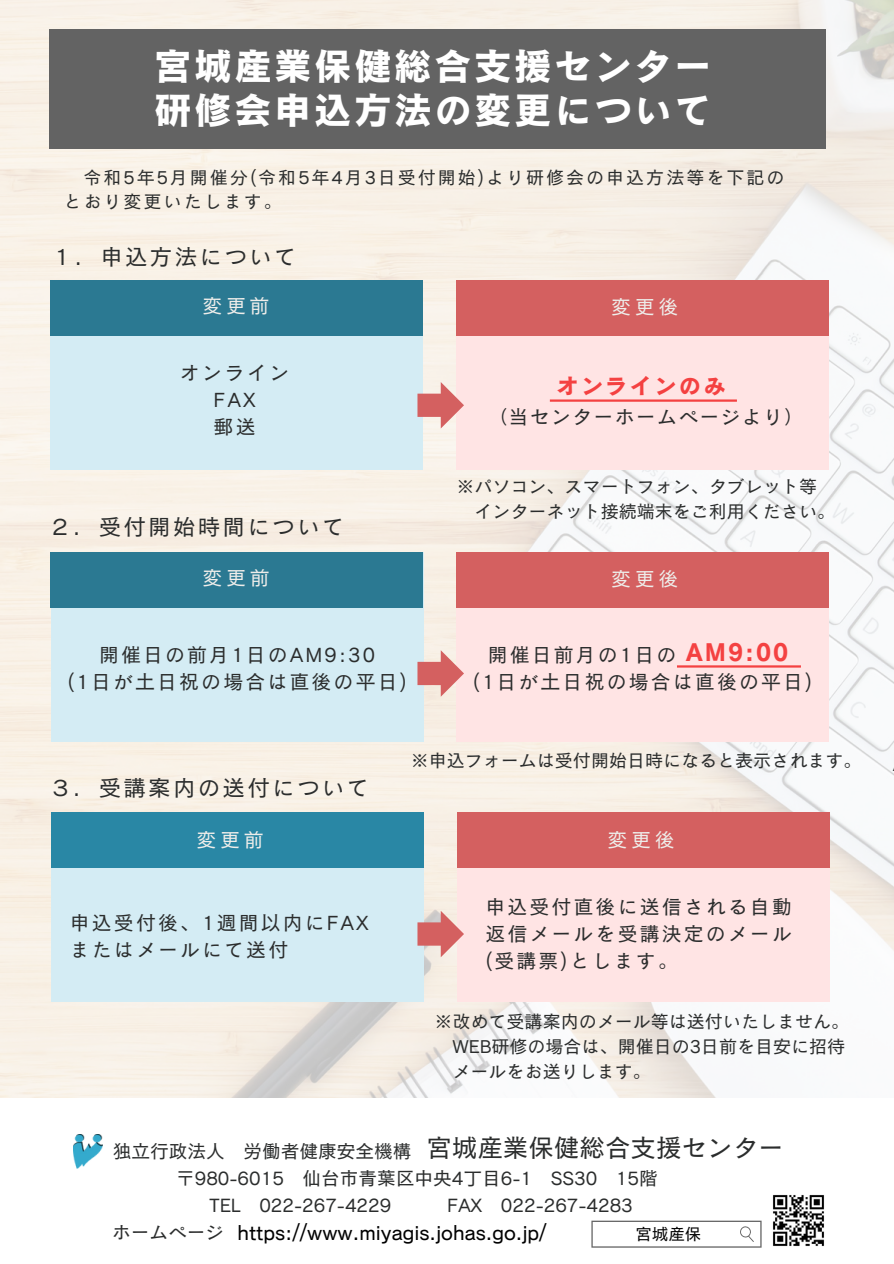
<style>
.page{position:relative;width:894px;height:1264px;background:#fff}
.page>*{position:absolute;margin:0;border:0;box-sizing:border-box;transform-origin:0 0}
.t1{font:38.1px "Canva Cezanne Pro N B";letter-spacing:.05em;color:#fff}
.t2{font:25.5px "Canva Cezanne Pro N M";color:#2b2d2d}
.t3{font:24px "Canva Cezanne Pro N B";color:#f44141}
.t4{font:22.5px "Canva Cezanne Pro N M";letter-spacing:.1em;color:#2b2d2d}
.t5{font:22.5px "Canva Cezanne Pro N B";letter-spacing:.085em;color:#f44141}
.t6{font:21px "Canva Cezanne Pro N M";color:#000}
.t7{font:19.8px/27px "Canva Cezanne Pro N M";letter-spacing:.11em;color:#2b2d2d}
.t8{font:19.8px "Canva Cezanne Pro N M";letter-spacing:.19em;color:#eeedea}
.t9{font:19.8px "Canva Cezanne Pro N M";letter-spacing:.065em;color:#2b2d2d}
.t10{font:18.6px "Canva Cezanne Pro N M";color:#2b2d2d}
.t11{font:18px "Canva Cezanne Pro N M";color:#2b2d2d}
.t12{font:18px "Canva Cezanne Pro N M";letter-spacing:.11em;color:#2b2d2d}
.t13{font:16.5px "Canva Cezanne Pro N M";color:#000}
</style>
<div class="page">
<img style="left:0;top:0;width:893px;height:1098px">
<div style="left:49px;top:29px;width:776px;height:120px;background:#636363"></div>
<div style="left:51px;top:280px;width:372px;height:189px;background:#d4ecf4"></div>
<div style="left:51px;top:280px;width:372px;height:55px;background:#2b7992"></div>
<div style="left:456px;top:280px;width:372px;height:189px;background:#ffe4e4"></div>
<div style="left:456px;top:280px;width:372px;height:55px;background:#d46060"></div>
<div style="left:51px;top:552px;width:372px;height:189px;background:#d4ecf4"></div>
<div style="left:51px;top:552px;width:372px;height:55px;background:#2b7992"></div>
<div style="left:456px;top:552px;width:372px;height:189px;background:#ffe4e4"></div>
<div style="left:456px;top:552px;width:372px;height:55px;background:#d46060"></div>
<div style="left:51px;top:812px;width:372px;height:189px;background:#d4ecf4"></div>
<div style="left:51px;top:812px;width:372px;height:56px;background:#2987a5"></div>
<div style="left:457px;top:812px;width:372px;height:189px;background:#ffe4e4"></div>
<div style="left:457px;top:812px;width:372px;height:56px;background:#d46060"></div>
<svg style="left:417px;top:382px;width:47px;height:46px"></svg>
<svg style="left:417px;top:650px;width:47px;height:46px"></svg>
<svg style="left:417px;top:910px;width:47px;height:47px"></svg>
<img style="left:73px;top:1134px;width:29px;height:34px">
<svg style="left:591px;top:1220px;width:170px;height:27px"></svg>
<hr style="left:549px;top:399px;width:187px;height:3px;background:#f44141">
<hr style="left:676px;top:665px;width:124px;height:2px;background:#f44141">
<img style="left:773px;top:1195px;width:51px;height:51px">
<p class="t1" style="left:154px;top:46px;width:559px">宮城産業保健総合支援センター</p>
<p class="t1" style="left:154px;top:90px;width:559px">研修会申込方法の変更について</p>
<p class="t12" style="left:84px;top:168px;width:702px">令和5年5月開催分(令和5年4月 3日受付開始)より研修会の申込方法等を下記の</p>
<p class="t12" style="left:64px;top:192px;width:219px">とおり変更いたします。</p>
<p class="t4" style="left:51px;top:245px;width:247px">１．申込方法について</p>
<p class="t8" style="left:202px;top:296px;width:69px">変更前</p>
<p class="t8" style="left:611px;top:296px;width:69px">変更後</p>
<p class="t7" style="left:180px;top:359px;width:111px">オンライン</p>
<p class="t7" style="left:213px;top:386px;width:44px">FAX</p>
<p class="t7" style="left:213px;top:413px;width:44px">郵送</p>
<p class="t4" style="left:49px;top:515px;width:296px">２．受付開始時間について</p>
<p class="t5" style="left:556px;top:374px;width:170px">オンラインのみ</p>
<p class="t9" style="left:487px;top:406px;width:318px">（当センターホームページより）</p>
<p class="t11" style="left:456px;top:477px;width:362px">※パソコン、スマートフォン、タブレット等</p>
<p class="t11" style="left:474px;top:502px;width:362px">インターネット接続端末をご利用ください。</p>
<p class="t8" style="left:202px;top:568px;width:69px">変更前</p>
<p class="t8" style="left:611px;top:568px;width:69px">変更後</p>
<p class="t7" style="left:99px;top:641px;width:277px">開催日の前月 1日のAM9:30</p>
<p class="t7" style="left:67px;top:668px;width:341px">(1日が土日祝の場合は直後の平日 )</p>
<p class="t7" style="left:487px;top:640px;width:190px">開催日前月の1日の</p>
<p class="t3" style="left:685px;top:639px;width:104px">AM9:00</p>
<p class="t7" style="left:472px;top:668px;width:341px">(1日が土日祝の場合は直後の平日 )</p>
<p class="t4" style="left:49px;top:776px;width:321px">３．受講案内の送付について</p>
<p class="t11" style="left:410px;top:751px;width:452px">※申込フォームは受付開始日時になると表示されます。</p>
<p class="t8" style="left:196px;top:829px;width:69px">変更前</p>
<p class="t8" style="left:607px;top:829px;width:69px">変更後</p>
<p class="t7" style="left:70px;top:909px;width:300px">申込受付後、1週間以内にFAXまたはメールにて送付</p>
<p class="t7" style="left:485px;top:893px;width:308px;text-align:justify">申込受付直後に送信される自動返信メールを受講決定のメール(受講票)とします。</p>
<p class="t11" style="left:434px;top:1012px;width:416px">※改めて受講案内のメール等は送付いたしません。</p>
<p class="t11" style="left:452px;top:1037px;width:394px">WEB研修の場合は、開催日の3日前を目安に招待</p>
<p class="t11" style="left:452px;top:1061px;width:200px">メールをお送りします。</p>
<p class="t10" style="left:113px;top:1141px;width:300px">独立行政法人 労働者健康安全機構</p>
<p class="t2" style="left:426px;top:1134px;width:359px">宮城産業保健総合支援センター</p>
<p class="t10" style="left:176px;top:1168px;width:483px">〒980-6015 仙台市青葉区中央4丁目 6-1 SS30 15階</p>
<p class="t10" style="left:209px;top:1195px;width:183px">TEL 022-267-4229</p>
<p class="t10" style="left:447px;top:1195px;width:187px">FAX 022-267-4283</p>
<p class="t10" style="left:112px;top:1222px;width:113px">ホームページ</p>
<p class="t6" style="left:237px;top:1221px;width:310px">https://www.miyagis.johas.go.jp/</p>
<p class="t13" style="left:635px;top:1225px;width:68px">宮城産保</p>
</div>
